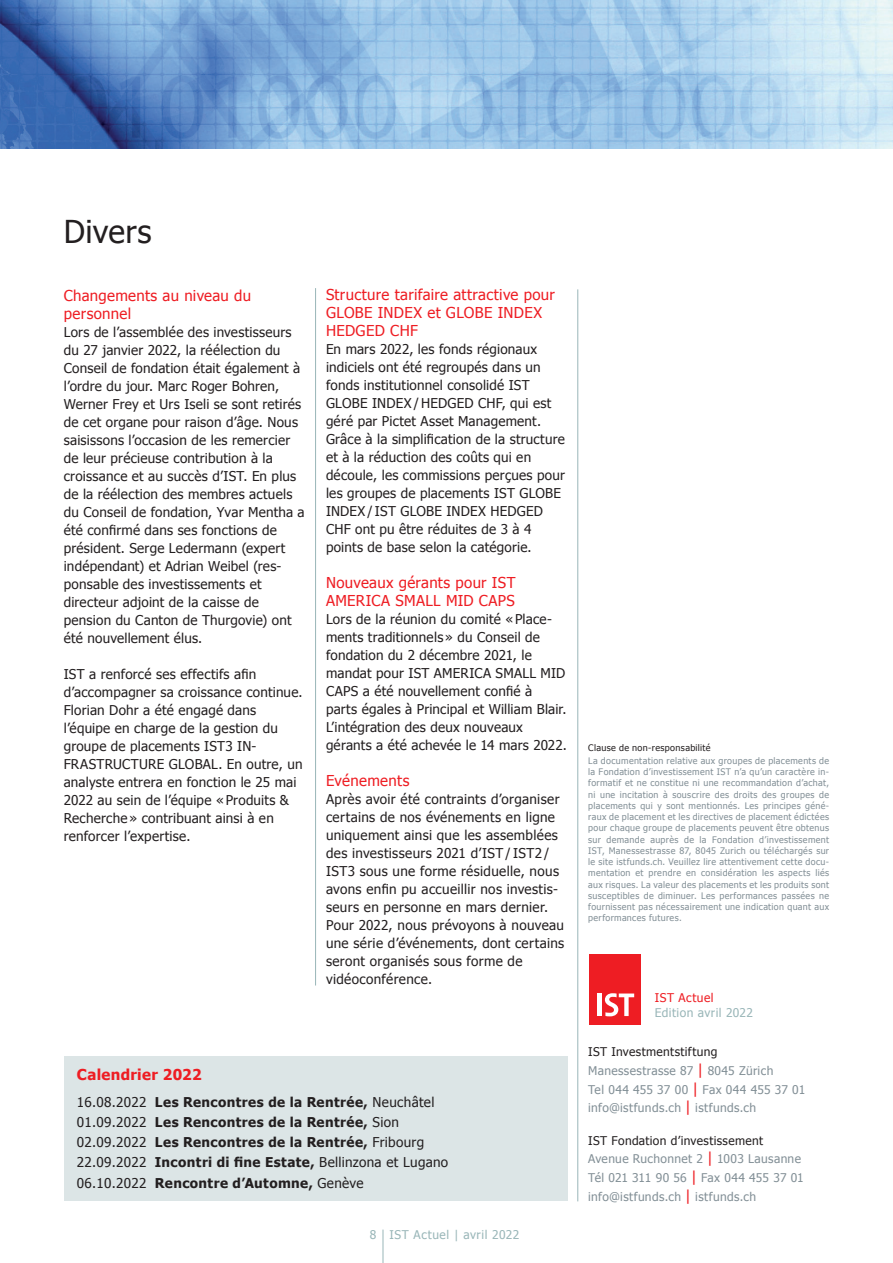
<style>
.page{position:relative;width:893px;height:1263px;background:#fff}
.page>*{position:absolute;margin:0;border:0;box-sizing:border-box;transform-origin:0 0}
.t1{font:31.5px "Tahoma";letter-spacing:.01em;color:#231f20}
.t2{font:15px/18px "Tahoma";letter-spacing:.02em;color:#ee1d23}
.t3{font:700 15px "Tahoma";letter-spacing:.02em;color:#ee1d23}
.t4{font:13.5px/18px "Tahoma";letter-spacing:.015em;color:#231f20}
.t5{font:700 13.5px/20.2px "Tahoma";letter-spacing:.03em;color:#231f20}
.t6{font:12px/18.8px "Tahoma";letter-spacing:.03em;color:#828f96}
.t7{font:12px "Tahoma";letter-spacing:.04em;color:#99b6b8}
.t8{font:12px "Tahoma";letter-spacing:.04em;color:#ee1d23}
.t9{font:9px/11.2px "Tahoma";letter-spacing:.035em;color:#828f96;text-align:justify}
.t10{font:9px "Tahoma";letter-spacing:.04em;color:#231f20}
.s1{font-weight:400}
.s2{color:#231f20}
.s3{font-size:15px;color:#ee1d23}
</style>
<div class="page">
<div style="left:589px;top:954px;width:51px;height:70px;background:#ee1d23"></div>
<div style="left:597px;top:993px;width:5px;height:23px;background:#fff"></div>
<svg style="left:605px;top:993px;width:29px;height:23px"></svg>
<div style="left:64px;top:1056px;width:503px;height:145px;background:#dce5e6"></div>
<hr style="left:315px;top:288px;width:1px;height:697px;background:#99b6b8">
<hr style="left:577px;top:289px;width:1px;height:912px;background:#99b6b8">
<img style="left:0;top:0;width:893px;height:149px">
<hr style="left:383px;top:1229px;width:1px;height:34px;background:#99b6b8">
<h1 class="t1" style="left:64px;top:210px;width:89px">Divers</h1>
<p class="t2" style="left:64px;top:285px;width:189px">Changements au niveau du personnel</p>
<p class="t4" style="left:64px;top:322px;width:242px">Lors de l’assemblée des investisseurs du 27 janvier 2022, la réélection du Conseil de fondation était également à l’ordre du jour. Marc Roger Bohren, Werner Frey et Urs Iseli se sont retirés de cet organe pour raison d’âge. Nous saisissons l’occasion de les remercier de leur précieuse contribution à la croissance et au succès d’IST. En plus de la réélection des membres actuels du Conseil de fondation, Yvar Mentha a été confirmé dans ses fonctions de président. Serge Ledermann (expert indépendant) et Adrian Weibel (res&shy;ponsable des investissements et directeur adjoint de la caisse de pension du Canton de Thurgovie) ont été nouvellement élus.</p>
<p class="t4" style="left:64px;top:664px;width:240px">IST a renforcé ses effectifs afin d’accompagner sa croissance continue.<br>Florian Dohr a été engagé dans l’équipe en charge de la gestion du groupe de placements IST3 IN-FRASTRUCTURE GLOBAL. En outre, un analyste entrera en fonction le 25 mai 2022 au sein de l’équipe « Produits &amp; Recherche » contribuant ainsi à en renforcer l’expertise.</p>
<p class="t2" style="left:326px;top:284px;width:230px">Structure tarifaire attractive pour<br>GLOBE INDEX et GLOBE INDEX<br>HEDGED CHF</p>
<p class="t4" style="left:326px;top:339px;width:240px">En mars 2022, les fonds régionaux indiciels ont été regroupés dans un fonds institutionnel consolidé IST GLOBE INDEX /HEDGED CHF, qui est géré par Pictet Asset Management.<br>Grâce à la simplification de la structure et à la réduction des coûts qui en découle, les commissions perçues pour les groupes de placements IST GLOBE INDEX /IST GLOBE INDEX HEDGED CHF ont pu être réduites de 3 à 4 points de base selon la catégorie.</p>
<p class="t2" style="left:326px;top:572px;width:191px">Nouveaux gérants pour IST<br>AMERICA SMALL MID CAPS</p>
<p class="t4" style="left:326px;top:609px;width:242px">Lors de la réunion du comité « Place&shy;ments traditionnels » du Conseil de fondation du 2 décembre 2021, le mandat pour IST AMERICA SMALL MID CAPS a été nouvellement confié à<br>parts égales à Principal et William Blair.<br>L’intégration des deux nouveaux gérants a été achevée le 14 mars 2022.</p>
<p class="t2" style="left:326px;top:770px;width:85px">Evénements</p>
<p class="t4" style="left:326px;top:789px;width:240px">Après avoir été contraints d’organiser certains de nos événements en ligne uniquement ainsi que les assemblées des investisseurs 2021 d’IST /IST2 / IST3 sous une forme résiduelle, nous avons enfin pu accueillir nos investis&shy;seurs en personne en mars dernier.<br>Pour 2022, nous prévoyons à nouveau une série d’événements, dont certains seront organisés sous forme de vidéoconférence.</p>
<p class="t3" style="left:77px;top:1064px;width:126px">Calendrier 2022</p>
<p class="t5" style="left:77px;top:1091px;width:373px"><span class="s1">16.08.2022</span> Les Rencontres de la Rentrée, <span class="s1">Neuchâtel 01.09.2022</span> Les Rencontres de la Rentrée, <span class="s1">Sion 02.09.2022</span> Les Rencontres de la Rentrée, <span class="s1">Fribourg 22.09.2022</span> Incontri di fine Estate, <span class="s1">Bellinzona et Lugano 06.10.2022</span> Rencontre d’Automne, <span class="s1">Genève</span></p>
<p class="t7" style="left:370px;top:1227px;width:151px">8 IST Actuel | avril 2022</p>
<p class="t10" style="left:588px;top:741px;width:124px">Clause de non-responsabilité</p>
<p class="t9" style="left:588px;top:755px;width:242px">La documentation relative aux groupes de placements de la Fondation d’investissement IST n’a qu’un caractère in&shy;formatif et ne constitue ni une recommandation d’achat, ni une incitation à souscrire des droits des groupes de placements qui y sont mentionnés. Les principes géné&shy;raux de placement et les directives de placement édictées pour chaque groupe de placements peuvent être obtenus sur demande auprès de la Fondation d’investissement IST, Manessestrasse 87, 8045 Zurich ou téléchargés sur le site istfunds.ch. Veuillez lire attentivement cette docu&shy;mentation et prendre en considération les aspects liés aux risques. La valeur des placements et les produits sont susceptibles de diminuer. Les performances passées ne fournissent pas nécessairement une indication quant aux performances futures.</p>
<p class="t8" style="left:655px;top:990px;width:60px">IST Actuel</p>
<p class="t7" style="left:655px;top:1004px;width:100px">Edition avril 2022</p>
<p class="t6" style="left:588px;top:1042px;width:218px"><span class="s2">IST Investmentstiftung<br></span>Manessestrasse 87 <span class="s3">|</span> 8045 Zürich<br>Tel 044 455 37 00 <span class="s3">|</span> Fax 044 455 37 01 info@istfunds.ch <span class="s3">|</span> istfunds.ch</p>
<p class="t6" style="left:588px;top:1130px;width:217px"><span class="s2">IST Fondation dʼinvestissement </span>Avenue Ruchonnet 2 <span class="s3">|</span> 1003 Lausanne Tél 021 311 90 56 <span class="s3">|</span> Fax 044 455 37 01 info@istfunds.ch <span class="s3">|</span> istfunds.ch</p>
</div>
